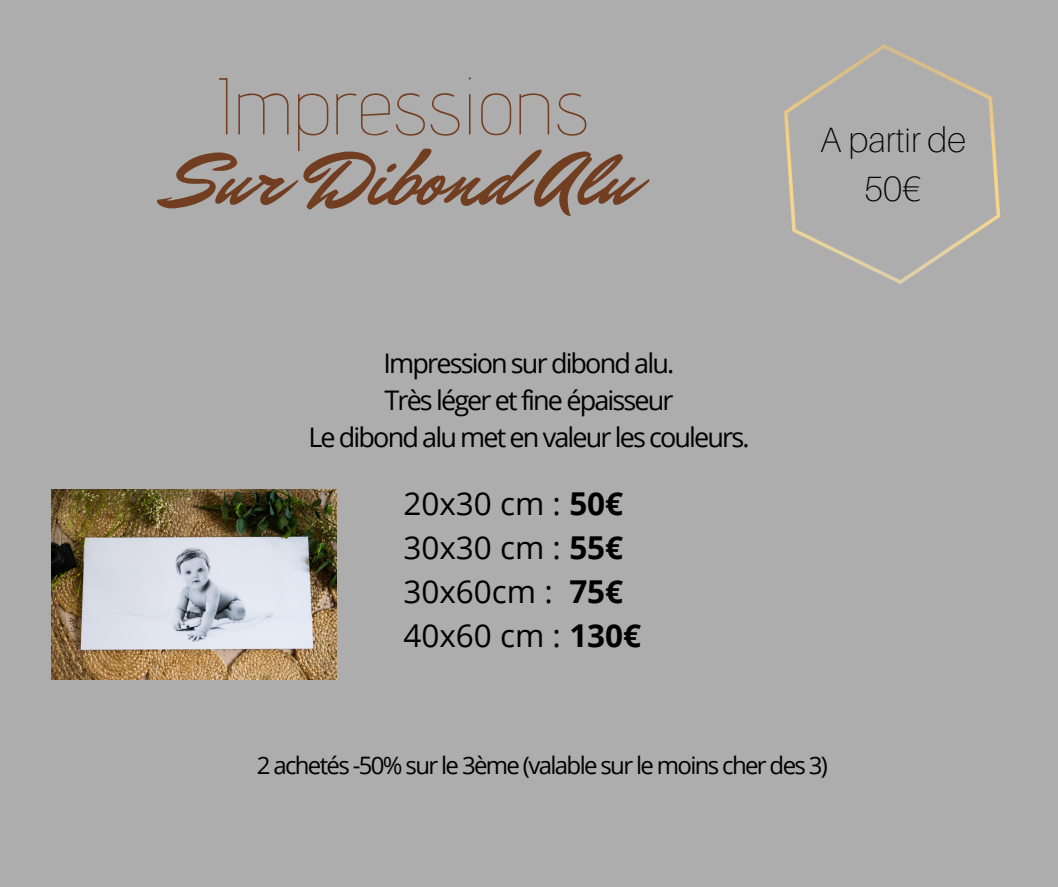
<style>
.page{position:relative;width:1058px;height:887px;background:#fff}
.page>*{position:absolute;margin:0;border:0;box-sizing:border-box;transform-origin:0 0}
.t1{font:80.4px/68.8px "Mr Dafoe";color:#723e21;text-align:center}
.t2{font:100 35.25px/48.9px "Aileron";color:#000;text-align:center}
.t3{font:31.5px/43.8px "Open Sans";color:#000}
.t4{font:27px/36.9px "Open Sans";letter-spacing:-.07em;color:#000;text-align:center}
.t5{font:24px "Open Sans";letter-spacing:-.07em;color:#000}
.s1{font-family:"Advent Pro";font-weight:100}
.s2{font-weight:700}
</style>
<div class="page">
<div style="left:0;top:0;width:1058px;height:886px;background:#adadad"></div>
<img style="left:784px;top:44px;width:217px;height:240px">
<img style="left:52px;top:489px;width:284px;height:190px">
<h3 class="t1" style="left:172px;top:77px;width:463px"><span class="s1">Impressions<br></span>Sur Dibond Alu</h3>
<h2 class="t4" style="left:308px;top:344px;width:443px">Impression sur dibond alu.<br>Très léger et fine épaisseur<br>Le dibond alu met en valeur les couleurs.</h2>
<p class="t3" style="left:403px;top:481px;width:239px">20x30 cm : <span class="s2">50€<br></span>30x30 cm : <span class="s2">55€<br></span>30x60cm : <span class="s2">75€<br></span>40x60 cm : <span class="s2">130€</span></p>
<h4 class="t2" style="left:819px;top:114px;width:148px">A partir de<br>50€</h4>
<p class="t5" style="left:257px;top:748px;width:573px">2 achetés -50% sur le 3ème (valable sur le moins cher des 3)</p>
</div>
